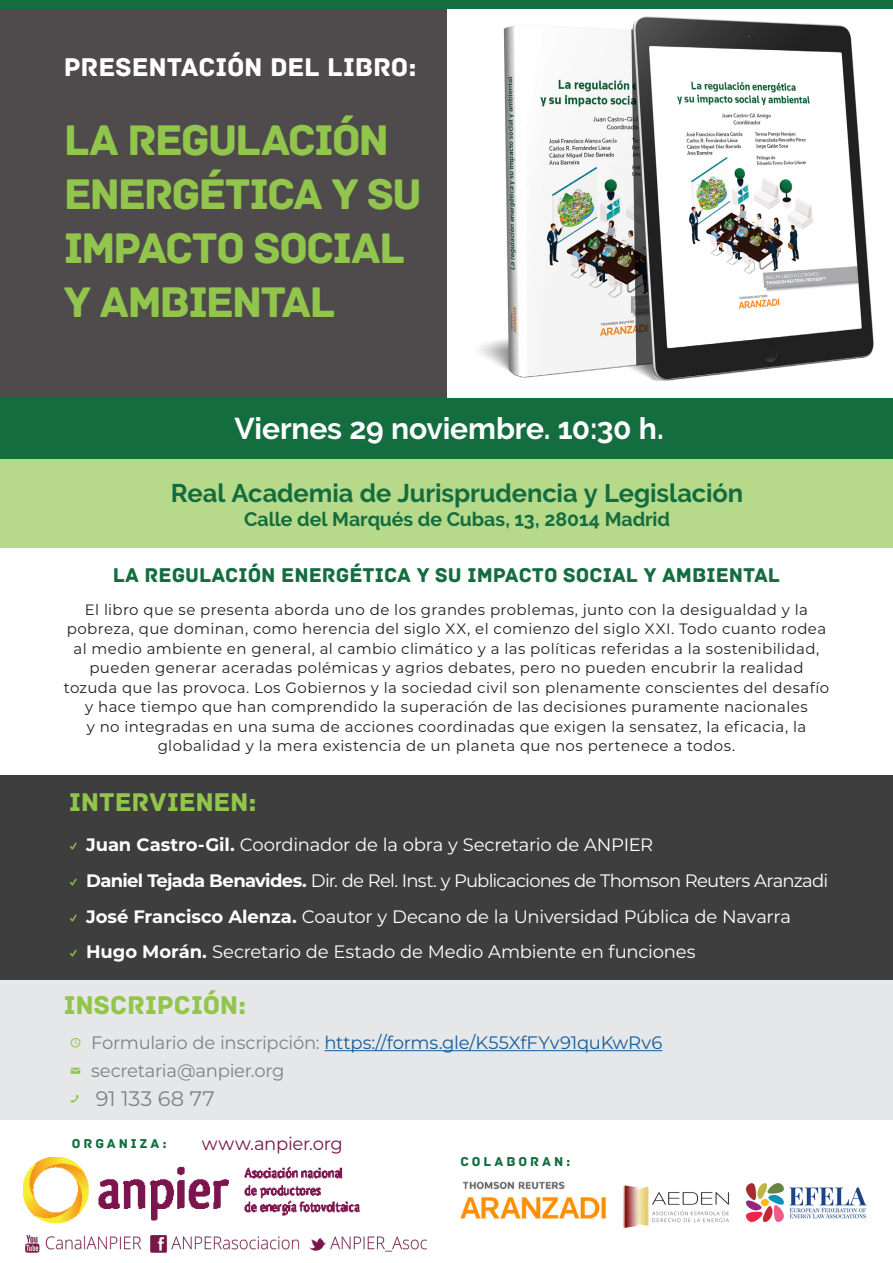
<style>
.page{position:relative;width:893px;height:1263px;background:#fff}
.page>*{position:absolute;margin:0;border:0;box-sizing:border-box;transform-origin:0 0}
.BIG_Title_MC2{font:45px/54px "Archive";letter-spacing:-.05em;color:#91c54b}
.Symbol_BIG_MC2{font:700 30px "Raleway";letter-spacing:-.005em;color:#fff}
.BIG_Title_MC2-2{font:27px "Archive";letter-spacing:-.005em;color:#fff}
.DIV01_Text{font:27px "Archive";letter-spacing:-.005em;color:#91c54b}
.DIV02_Title_MC2{font:27px "Archive";letter-spacing:-.01em;color:#91c54b}
.Symbol_BIG_MC2-2{font:700 25.5px "Raleway";letter-spacing:-.005em;color:#136d3f}
.Box01_Big_Title_MC2{font:21px "Archive";color:#136d3f}
.Footer_01_Text{font:21px "Montserrat";letter-spacing:.01em;color:#808285}
.Footer_01_Symbol_MC2{font:21px "Entypo";color:#91c54b}
.Footer_01_Text-2{font:21px "Entypo";color:#91c54b}
.Symbol_BIG_MC2-3{font:700 19.5px "Raleway";letter-spacing:-.005em;color:#136d3f}
.t1{font:18px "Montserrat";letter-spacing:-.02em;color:#fff}
.t2{font:18px "Montserrat";letter-spacing:-.04em;color:#fff}
.Footer_01_Text-3{font:18px "Montserrat";letter-spacing:-.015em;color:#175d9e}
.Footer_01_Text-4{font:18px "Montserrat";letter-spacing:-.015em;color:#808285}
.Footer_01_Text2{font:18px "Montserrat";letter-spacing:-.015em;color:#77184c}
.Box02_Title{font:15px/19.5px "Montserrat";letter-spacing:.025em;color:#231f20;text-align:center}
.URL_Web_MC2{font:13.5px "Archive";letter-spacing:.215em;color:#136d3f}
.s1{font-family:"Entypo";font-size:19.5px;color:#91c54b}
.s2{font-weight:700}
.s3{color:#808285}
</style>
<div class="page">
<img style="left:446px;top:9px;width:447px;height:390px">
<div style="left:0;top:8px;width:446px;height:442px;background:#4f4b4c"></div>
<div style="left:0;top:960px;width:893px;height:160px;background:#e6e7e9"></div>
<div style="left:0;top:399px;width:893px;height:60px;background:#136d3f"></div>
<div style="left:0;top:776px;width:893px;height:204px;background:#3e3e3f"></div>
<div style="left:0;top:459px;width:893px;height:88px;background:#b7d98a"></div>
<div style="left:0;top:0;width:893px;height:9px;background:#136d3f"></div>
<hr style="left:324px;top:1050px;width:338px;height:1px;background:#175d9e">
<img style="left:26px;top:1235px;width:400px;height:17px">
<img style="left:24px;top:1157px;width:337px;height:65px">
<img style="left:460px;top:1181px;width:147px;height:38px">
<img style="left:623px;top:1185px;width:107px;height:43px">
<img style="left:746px;top:1183px;width:121px;height:38px">
<p class="BIG_Title_MC2-2" style="left:64px;top:51px;width:354px">PRESENTACIÓN DEL LIBRO:</p>
<p class="BIG_Title_MC2" style="left:64px;top:114px;width:360px">LA REGULACIÓN<br>ENERGÉTICA Y SU<br>IMPACTO SOCIAL<br>Y AMBIENTAL</p>
<p class="Symbol_BIG_MC2" style="left:234px;top:412px;width:431px">Viernes 29 noviembre. 10:30 h.</p>
<p class="Symbol_BIG_MC2-2" style="left:171px;top:479px;width:574px">Real Academia de Jurisprudencia y Legislación</p>
<p class="Symbol_BIG_MC2-3" style="left:244px;top:508px;width:428px">Calle del Marqués de Cubas, 13, 28014 Madrid</p>
<p class="Box01_Big_Title_MC2" style="left:113px;top:563px;width:669px">LA REGULACIÓN ENERGÉTICA Y SU IMPACTO SOCIAL Y AMBIENTAL</p>
<p class="Box02_Title" style="left:64px;top:599px;width:767px">El libro que se presenta aborda uno de los grandes problemas, junto con la desigualdad y la pobreza, que dominan, como herencia del siglo XX, el comienzo del siglo XXI. Todo cuanto rodea al medio ambiente en general, al cambio climático y a las políticas referidas a la sostenibilidad, pueden generar aceradas polémicas y agrios debates, pero no pueden encubrir la realidad tozuda que las provoca. Los Gobiernos y la sociedad civil son plenamente conscientes del desafío y hace tiempo que han comprendido la superación de las decisiones puramente nacionales<br>y no integradas en una suma de acciones coordinadas que exigen la sensatez, la eficacia, la globalidad y la mera existencia de un planeta que nos pertenece a todos.</p>
<p class="DIV02_Title_MC2" style="left:69px;top:786px;width:189px">INTERVIENEN:</p>
<p class="t1" style="left:69px;top:832px;width:586px"><span class="s1">W</span> <span class="s2">Juan Castro-Gil.</span> Coordinador de la obra y Secretario de ANPIER</p>
<p class="t2" style="left:69px;top:868px;width:761px"><span class="s1">W</span> <span class="s2">Daniel Tejada Benavides.</span> Dir. de Rel. Inst. y Publicaciones de Thomson Reuters Aranzadi</p>
<p class="t1" style="left:69px;top:904px;width:723px"><span class="s1">W</span> <span class="s2">José Francisco Alenza.</span> Coautor y Decano de la Universidad Pública de Navarra</p>
<p class="t1" style="left:69px;top:940px;width:628px"><span class="s1">W</span> <span class="s2">Hugo Morán.</span> Secretario de Estado de Medio Ambiente en funciones</p>
<p class="DIV01_Text" style="left:64px;top:989px;width:184px">INSCRIPCIÓN:</p>
<p class="Footer_01_Symbol_MC2" style="left:70px;top:1028px;width:13px">N</p>
<p class="Footer_01_Text-3" style="left:91px;top:1030px;width:573px"><span class="s3">Formulario de inscripción:</span> https://forms.gle/K55XfFYv91quKwRv6</p>
<p class="Footer_01_Text-2" style="left:70px;top:1056px;width:13px">%</p>
<p class="Footer_01_Text-4" style="left:91px;top:1058px;width:195px">secretaria@anpier.org</p>
<p class="Footer_01_Symbol_MC2" style="left:70px;top:1084px;width:11px">!</p>
<p class="Footer_01_Text" style="left:96px;top:1084px;width:121px">91 133 68 77</p>
<p class="Footer_01_Text2" style="left:202px;top:1131px;width:142px">www.anpier.org</p>
<p class="URL_Web_MC2" style="left:72px;top:1136px;width:96px">ORGANIZA:</p>
<p class="URL_Web_MC2" style="left:460px;top:1154px;width:111px">COLABORAN:</p>
</div>
